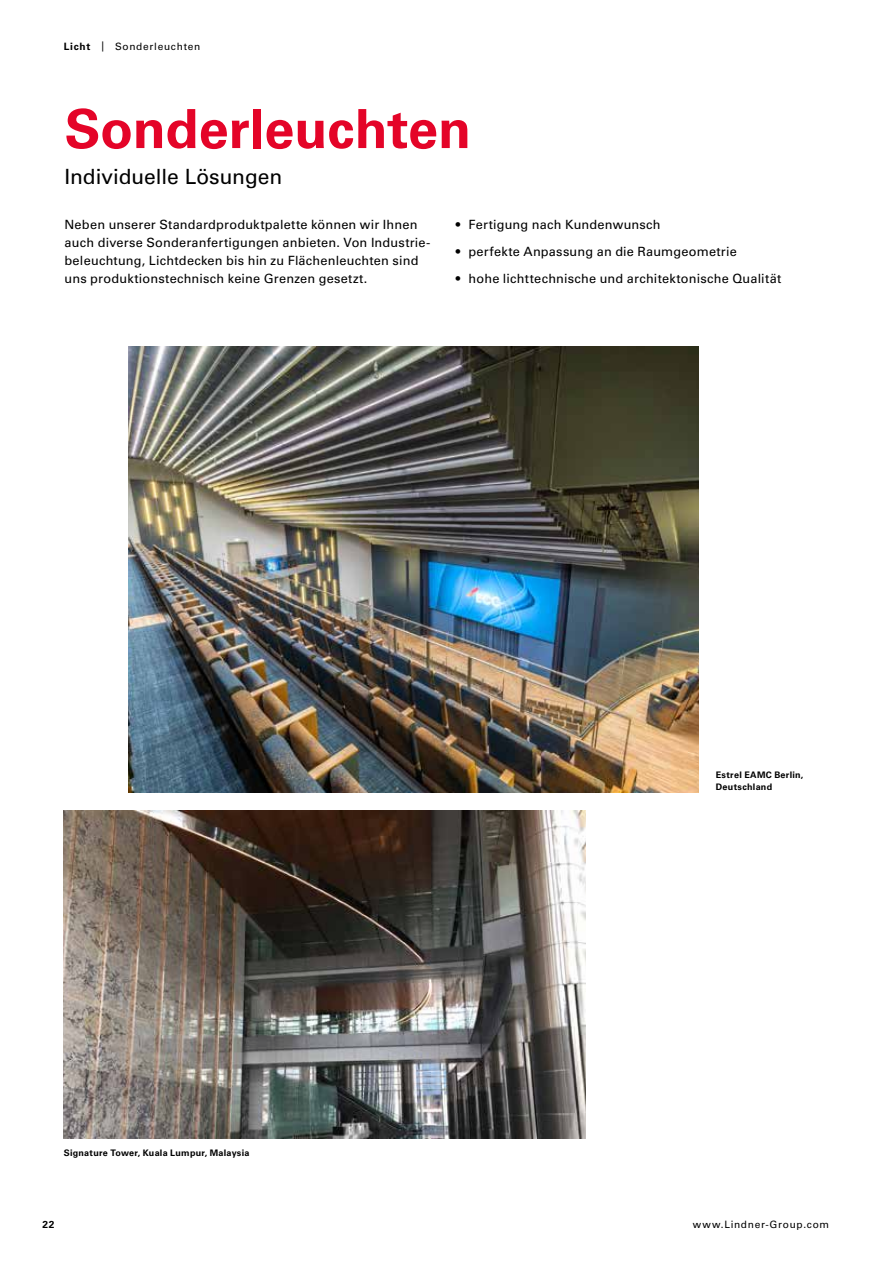
<style>
.page{position:relative;width:893px;height:1263px;background:#fff}
.page>*{position:absolute;margin:0;border:0;box-sizing:border-box;transform-origin:0 0}
.t1{font:700 54px "Univers LT Pro 65";color:#e40428}
.t2{font:21px "Univers LT Pro 55 Roman";letter-spacing:-.005em;color:#000}
.t3{font:12.75px/18px "Univers LT Pro 55 Roman";letter-spacing:.015em;color:#000}
.t4{font:10.2px "Univers LT Pro 55 Roman";letter-spacing:.07em;color:#000}
.t5{font:700 10.2px "Univers LT Pro 65";color:#000}
.t6{font:700 9px/12px "Univers LT Pro 65";letter-spacing:.03em;color:#000}
.s1{font-family:"Univers LT Pro 65";font-weight:700}
</style>
<div class="page">
<img style="left:129px;top:346px;width:570px;height:446px">
<img style="left:64px;top:810px;width:521px;height:328px">
<p class="t4" style="left:64px;top:39px;width:138px"><span class="s1">Licht</span> | Sonderleuchten</p>
<h1 class="t1" style="left:65px;top:91px;width:408px">Sonderleuchten</h1>
<h2 class="t2" style="left:65px;top:162px;width:219px">Individuelle Lösungen</h2>
<p class="t3" style="left:65px;top:215px;width:367px">Neben unserer Standardproduktpalette können wir Ihnen auch diverse Sonderanfertigungen anbieten. Von Industrie&shy;beleuchtung, Lichtdecken bis hin zu Flächenleuchten sind uns produktionstechnisch keine Grenzen gesetzt.</p>
<p class="t3" style="left:456px;top:215px;width:206px">• Fertigung nach Kundenwunsch</p>
<p class="t3" style="left:456px;top:242px;width:283px">• perfekte Anpassung an die Raumgeometrie</p>
<p class="t3" style="left:456px;top:269px;width:327px">• hohe lichttechnische und architektonische Qualität</p>
<p class="t6" style="left:64px;top:1146px;width:187px">Signature Tower, Kuala Lumpur, Malaysia</p>
<p class="t6" style="left:716px;top:768px;width:89px">Estrel EAMC Berlin,<br>Deutschland</p>
<p class="t5" style="left:43px;top:1217px;width:14px">22</p>
<p class="t4" style="left:693px;top:1217px;width:138px">www.Lindner-Group.com</p>
</div>
